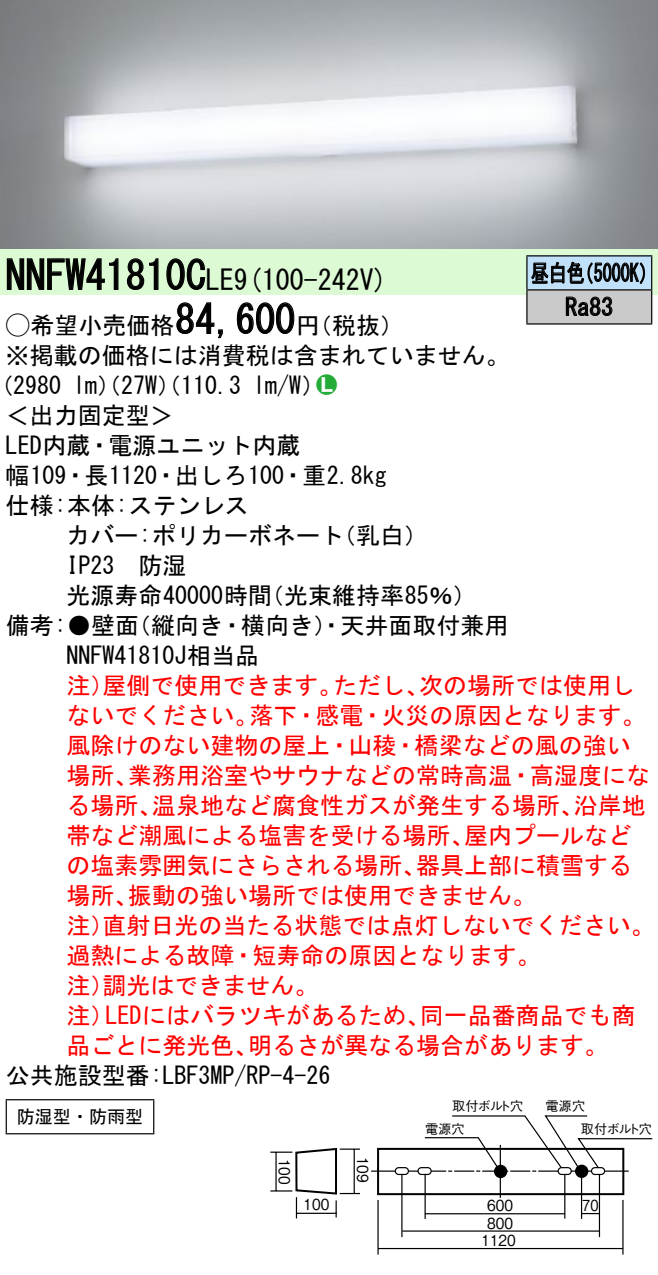
<style>
.page{position:relative;width:658px;height:1275px;background:#fff}
.page>*{position:absolute;margin:0;border:0;box-sizing:border-box;transform-origin:0 0}
.t1{font:40px "MS Gothic";color:#000}
.t2{font:28px "MS Gothic";color:#000}
.t3{font:24px/30px "MS Gothic";color:#f00}
.t4{font:24px/30px "MS Gothic";color:#000}
.t5{font:24px/34px "MS Gothic";color:#000;scale:.75 1}
.t6{font:24px "Ford Classification 1";color:#23ac38}
.t7{font:18px "MS Gothic";color:#000}
.t8{font:15.2px/17.6px "Gothic BBB Pro Medium 90 pv RKSJ H";color:#000;text-align:center;scale:.9 1}
.t9{font:15.2px "Gothic BBB Pro Medium 90 pv RKSJ H";color:#000;scale:.85 1}
.t10{font:13.2px "Gothic BBB Pro Medium 90 pv RKSJ H";letter-spacing:-.05em;color:#000}
.s1{font-size:40px}
.s2{font-family:"Ford Classification 1"}
.s3{color:#fff}
</style>
<div class="page">
<div style="left:0;top:249px;width:658px;height:46px;background:#dcfad4"></div>
<svg style="left:6px;top:258px;width:113px;height:32px"></svg>
<svg style="left:126px;top:258px;width:33px;height:32px"></svg>
<svg style="left:166px;top:258px;width:40px;height:32px"></svg>
<svg style="left:176px;top:302px;width:47px;height:37px"></svg>
<svg style="left:236px;top:302px;width:59px;height:32px"></svg>
<hr style="left:6px;top:1098px;width:148px;height:2px;background:#000">
<hr style="left:6px;top:1100px;width:1px;height:32px;background:#000">
<hr style="left:153px;top:1100px;width:1px;height:32px;background:#000">
<hr style="left:6px;top:1132px;width:148px;height:2px;background:#000">
<div style="left:527px;top:256px;width:124px;height:34px;background:#c1e1fa"></div>
<div style="left:527px;top:290px;width:124px;height:34px;background:#cacaca"></div>
<hr style="left:526px;top:255px;width:126px;height:1px;background:#000">
<hr style="left:526px;top:256px;width:1px;height:33px;background:#000">
<hr style="left:651px;top:256px;width:1px;height:33px;background:#000">
<hr style="left:526px;top:289px;width:126px;height:1px;background:#000">
<hr style="left:526px;top:290px;width:1px;height:33px;background:#000">
<hr style="left:651px;top:290px;width:1px;height:33px;background:#000">
<hr style="left:526px;top:323px;width:126px;height:1px;background:#000">
<svg style="left:531px;top:261px;width:114px;height:23px"></svg>
<svg style="left:565px;top:296px;width:47px;height:20px"></svg>
<svg style="left:371px;top:1170px;width:23px;height:1px"></svg>
<hr style="left:425px;top:1212px;width:140px;height:2px;background:#000">
<hr style="left:402px;top:1230px;width:197px;height:1px;background:#000">
<hr style="left:564px;top:1174px;width:1px;height:44px;background:#000">
<hr style="left:581px;top:1176px;width:1px;height:42px;background:#000">
<hr style="left:424px;top:1174px;width:2px;height:44px;background:#000">
<hr style="left:401px;top:1174px;width:1px;height:62px;background:#000">
<hr style="left:598px;top:1174px;width:2px;height:62px;background:#000">
<hr style="left:622px;top:1199px;width:1px;height:55px;background:#000">
<hr style="left:377px;top:1199px;width:2px;height:55px;background:#000">
<div style="left:377px;top:1147px;width:247px;height:47px;border:2px solid #000"></div>
<div style="left:394px;top:1166px;width:15px;height:8px;border:1px solid #000;border-radius:3px"></div>
<hr style="left:378px;top:1247px;width:245px;height:1px;background:#000">
<svg style="left:270px;top:1147px;width:90px;height:71px"></svg>
<svg style="left:408px;top:1115px;width:244px;height:82px"></svg>
<h1 class="t1" style="left:6px;top:255px;width:182px">NNFW41810</h1>
<p class="t2" style="left:186px;top:265px;width:203px"><span class="s1">C</span>LE (9 100-242 (V</p>
<h1 class="t1" style="left:175px;top:299px;width:121px">84,600</h1>
<p class="t4" style="left:6px;top:310px;width:505px"><span class="s2">A</span>希望小売価格<br>※掲載の価格には消費税は含まれていません。</p>
<p class="t6" style="left:316px;top:372px;width:22px">2<span class="s3">7</span></p>
<p class="t4" style="left:296px;top:310px;width:109px">（円税抜(</p>
<p class="t4" style="left:253px;top:370px;width:73px">l m (W/</p>
<p class="t4" style="left:-11px;top:370px;width:74px">（2980</p>
<p class="t4" style="left:6px;top:400px;width:169px">＜出力固定型&lt;</p>
<p class="t4" style="left:6px;top:430px;width:296px">LED内蔵・電源ユニット内蔵</p>
<p class="t4" style="left:6px;top:460px;width:382px">幅109・長1120・出しろ100・重2.8kg</p>
<p class="t4" style="left:6px;top:490px;width:244px">仕様:本体:ステンレス</p>
<p class="t4" style="left:332px;top:520px;width:97px">（乳白(</p>
<p class="t4" style="left:73px;top:370px;width:170px">lm）（27 ）（W 110.3</p>
<p class="t4" style="left:66px;top:520px;width:279px">カバー:ポリカーボネート</p>
<p class="t4" style="left:66px;top:550px;width:121px">IP23　防湿</p>
<p class="t4" style="left:260px;top:580px;width:218px">（光束維持率85％(</p>
<p class="t4" style="left:127px;top:580px;width:382px;text-indent:-61px">光源寿命40000時間<br>（縦向き・横向き）・天井面取付兼用</p>
<p class="t4" style="left:66px;top:610px;width:194px;text-indent:-61px">備考 ●: 壁面<br>NNFW41810J相当品</p>
<p class="t5" style="left:565px;top:256px;width:65px;text-indent:-34px">昼白色<br>Ra83</p>
<p class="t5" style="left:575px;top:256px;width:109px">（5000 (K</p>
<p class="t3" style="left:102px;top:670px;width:241px">屋側で使用できます。</p>
<p class="t3" style="left:66px;top:670px;width:49px">注）</p>
<p class="t3" style="left:419px;top:670px;width:218px">次の場所では使用し</p>
<p class="t3" style="left:333px;top:670px;width:97px">ただし、</p>
<p class="t3" style="left:249px;top:700px;width:397px">落下・感電・火災の原因となります。</p>
<p class="t3" style="left:66px;top:700px;width:193px">ないでください。</p>
<p class="t3" style="left:66px;top:730px;width:565px">風除けのない建物の屋上・山稜・橋梁などの風の強い</p>
<p class="t3" style="left:128px;top:760px;width:524px">業務用浴室やサウナなどの常時高温・高湿度にな</p>
<p class="t3" style="left:66px;top:760px;width:73px">場所、</p>
<p class="t3" style="left:152px;top:790px;width:434px">温泉地など腐食性ガスが発生する場所、</p>
<p class="t3" style="left:573px;top:790px;width:73px">沿岸地</p>
<p class="t3" style="left:66px;top:790px;width:97px">る場所、</p>
<p class="t3" style="left:464px;top:820px;width:170px">屋内プールなど</p>
<p class="t3" style="left:416px;top:820px;width:218px;text-indent:-349px">帯など潮風による塩害を受ける場所、<br>器具上部に積雪する</p>
<p class="t3" style="left:128px;top:850px;width:410px;text-indent:-61px">の塩素雰囲気にさらされる場所、<br>振動の強い場所では使用できません。</p>
<p class="t3" style="left:102px;top:880px;width:553px;text-indent:-36px">場所、<br>直射日光の当たる状態では点灯しないでください。</p>
<p class="t3" style="left:66px;top:910px;width:49px">注）</p>
<p class="t3" style="left:66px;top:940px;width:475px">過熱による故障・短寿命の原因となります。</p>
<p class="t3" style="left:102px;top:970px;width:217px">調光はできません。</p>
<p class="t3" style="left:66px;top:970px;width:49px">注）</p>
<p class="t3" style="left:66px;top:1000px;width:49px">注）</p>
<p class="t3" style="left:105px;top:1000px;width:326px">LEDにはバラツキがあるため、</p>
<p class="t3" style="left:420px;top:1000px;width:217px">同一品番商品でも商</p>
<p class="t3" style="left:66px;top:1030px;width:193px">品ごとに発光色、</p>
<p class="t4" style="left:6px;top:1060px;width:326px">公共施設型番:LBF3MP/RP-4-26</p>
<p class="t7" style="left:17px;top:1107px;width:127px">防湿型・防雨型</p>
<p class="t3" style="left:248px;top:1030px;width:362px">明るさが異なる場合があります。</p>
<p class="t10" style="left:452px;top:1095px;width:73px">取付ボルト穴</p>
<p class="t10" style="left:545px;top:1095px;width:41px">電源穴</p>
<p class="t10" style="left:581px;top:1118px;width:73px">取付ボルト穴</p>
<p class="t10" style="left:425px;top:1118px;width:41px">電源穴</p>
<p class="t8" style="left:295px;top:1158px;width:30px;rotate:90deg">100</p>
<p class="t8" style="left:303px;top:1193px;width:30px">100</p>
<p class="t8" style="left:373px;top:1156px;width:30px;rotate:90deg">109</p>
<p class="t8" style="left:487px;top:1194px;width:30px">600</p>
<p class="t8" style="left:481px;top:1211px;width:40px">800<br>1120</p>
<p class="t9" style="left:582px;top:1192px;width:21px">70</p>
</div>
